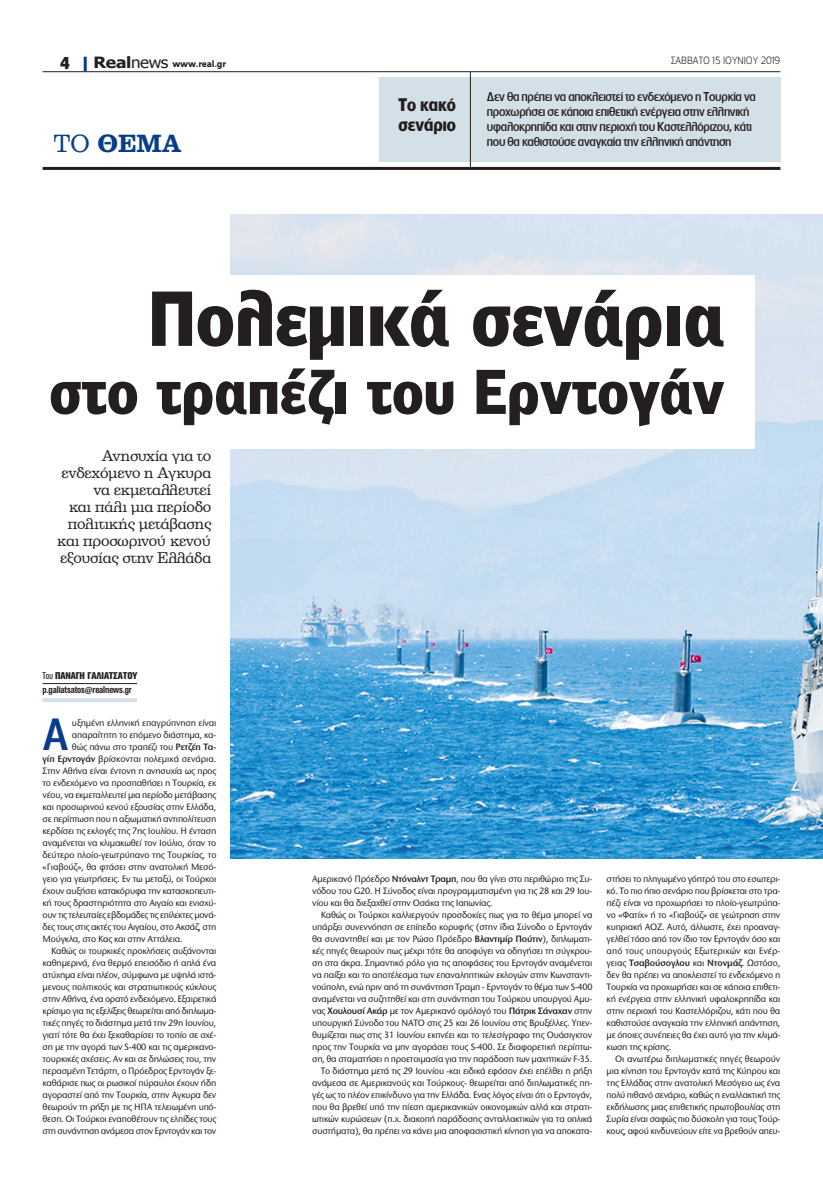
<style>
.page{position:relative;width:823px;height:1191px;background:#fff}
.page>*{position:absolute;margin:0;border:0;box-sizing:border-box;transform-origin:0 0}
.t1{font:900 74px "PF Bell Gothic Text";letter-spacing:-.01em;color:#231f20;scale:.96 1}
.t2{font:900 60px "PF Bell Gothic Text";letter-spacing:-.01em;color:#231f20;scale:.96 1}
.t3{font:500 42px "PF Lounge";color:#083e89}
.t4{font:700 24px "PF Clarendon";color:#083e89;scale:.96 1}
.t5{font:700 17px/20px "PF Lounge";letter-spacing:-.005em;color:#231f20}
.t6{font:700 16px "PF Lounge";color:#231f20}
.t7{font:15px/17px "PF Clarendon";letter-spacing:-.02em;color:#231f20;text-align:right}
.t8{font:500 12px/15px "PF Lounge";letter-spacing:-.025em;color:#231f20}
.t9{font:700 10px "PF Akzidenz Text Cond";letter-spacing:-.01em;color:#231f20}
.t10{font:300 10px "PF Lounge";letter-spacing:-.005em;color:#231f20;scale:.96 1}
.t11{font:900 10px "PF Akzidenz Text Cond";letter-spacing:-.01em;color:#231f20}
.t12{font:500 9.6px/12px "Stone Sans ITC Hel";letter-spacing:-.025em;color:#231f20;text-align:justify;scale:.96 1}
.t13{font:900 9px "PF Catalog";letter-spacing:-.02em;color:#231f20;scale:.96 1}
.s1{font-family:"Tahoma";font-weight:700;font-size:15.5px}
.s2{font-family:"Tahoma";font-weight:400;font-size:15.5px}
.s3{font-weight:400}
.s4{font-weight:600}
</style>
<div class="page">
<hr style="left:43px;top:71px;width:737px;height:1px;background:#231f20">
<hr style="left:84px;top:57px;width:3px;height:14px;background:#083e89">
<hr style="left:43px;top:167px;width:737px;height:3px;background:#231f20">
<div style="left:378px;top:78px;width:402px;height:84px;background:#d4e0e7"></div>
<img style="left:230px;top:215px;width:592px;height:643px">
<hr style="left:470px;top:72px;width:1px;height:97px;background:#231f20">
<hr style="left:43px;top:683px;width:94px;height:1px;background:#231f20">
<hr style="left:43px;top:698px;width:94px;height:4px;background:#d4e0e7">
<div style="left:230px;top:275px;width:524px;height:173px;background:#fff"></div>
<h3 class="t6" style="left:60px;top:54px;width:11px">4</h3>
<p class="t13" style="left:94px;top:59px;width:139px"><span class="s1">Real</span><span class="s2">news</span> www.real.gr</p>
<h3 class="t4" style="left:54px;top:130px;width:135px"><span class="s3">ΤΟ</span> ΘΕΜΑ</h3>
<h3 class="t5" style="left:398px;top:95px;width:59px">Το κακό σενάριο</h3>
<p class="t10" style="left:670px;top:55px;width:115px">ΣΑΒΒΑΤΟ 15 ΙΟΥΝΙΟΥ 2019</p>
<p class="t8" style="left:486px;top:89px;width:270px">Δεν θα πρέπει να αποκλειστεί το ενδεχόμενο η Τουρκία να προχωρήσει σε κάποια επιθετική ενέργεια στην ελληνική υφαλοκρηπίδα και στην περιοχή του Καστελλόριζου, κάτι που θα καθιστούσε αναγκαία την ελληνική απάντηση</p>
<h1 class="t1" style="left:148px;top:272px;width:601px">Πολεμικά σενάρια</h1>
<h2 class="t2" style="left:49px;top:354px;width:704px">στο τραπέζι του Ερντογάν</h2>
<h3 class="t7" style="left:57px;top:447px;width:156px">Ανησυχία για το ενδεχόμενο η Αγκυρα να εκμεταλλευτεί<br>και πάλι μια περίοδο πολιτικής μετάβασης και προσωρινού κενού εξουσίας στην Ελλάδα</h3>
<p class="t11" style="left:43px;top:670px;width:96px"><span class="s3">Του</span> ΠΑΝΑΓΗ ΓΑΛΙΑΤΣΑΤΟΥ</p>
<p class="t9" style="left:43px;top:684px;width:91px">p.galiatsatos@realnews.gr</p>
<h3 class="t3" style="left:43px;top:711px;width:28px">Α</h3>
<p class="t12" style="left:72px;top:717px;width:152px">υξημένη ελληνική επαγρύπνηση είναι</p>
<p class="t12" style="left:72px;top:729px;width:152px">απαραίτητη το επόμενο διάστημα, κα-</p>
<p class="t12" style="left:72px;top:741px;width:152px">θώς πάνω στο τραπέζι του <span class="s4">Ρετζέπ Τα-</span></p>
<p class="t12" style="left:43px;top:753px;width:182px"><span class="s4">γίπ Ερντογάν</span> βρίσκονται πολεμικά σενάρια.</p>
<p class="t12" style="left:43px;top:765px;width:182px">Στην Αθήνα είναι έντονη η ανησυχία ως προς</p>
<p class="t12" style="left:43px;top:777px;width:182px">το ενδεχόμενο να προσπαθήσει η Τουρκία, εκ</p>
<p class="t12" style="left:43px;top:789px;width:182px">νέου, να εκμεταλλευτεί μια περίοδο μετάβασης</p>
<p class="t12" style="left:43px;top:801px;width:182px">και προσωρινού κενού εξουσίας στην Ελλάδα,</p>
<p class="t12" style="left:43px;top:813px;width:182px">σε περίπτωση που η αξιωματική αντιπολίτευση</p>
<p class="t12" style="left:43px;top:825px;width:182px">κερδίσει τις εκλογές της 7ης Ιουλίου. Η ένταση</p>
<p class="t12" style="left:43px;top:837px;width:182px">αναμένεται να κλιμακωθεί τον Ιούλιο, όταν το</p>
<p class="t12" style="left:43px;top:849px;width:182px">δεύτερο πλοίο-γεωτρύπανο της Τουρκίας, το</p>
<p class="t12" style="left:43px;top:861px;width:182px">«Γιαβούζ», θα φτάσει στην ανατολική Μεσό-</p>
<p class="t12" style="left:43px;top:873px;width:182px">γειο για γεωτρήσεις. Εν τω μεταξύ, οι Τούρκοι</p>
<p class="t12" style="left:43px;top:885px;width:182px">έχουν αυξήσει κατακόρυφα την κατασκοπευτι-</p>
<p class="t12" style="left:43px;top:897px;width:182px">κή τους δραστηριότητα στο Αιγαίο και ενισχύ-</p>
<p class="t12" style="left:43px;top:909px;width:182px">ουν τις τελευταίες εβδομάδες τις επίλεκτες μονά-</p>
<p class="t12" style="left:43px;top:921px;width:182px">δες τους στις ακτές του Αιγαίου, στο Ακσάζ, στη</p>
<p class="t12" style="left:43px;top:933px;width:147px">Μούγκλα, στο Κας και στην Αττάλεια.</p>
<p class="t12" style="left:51px;top:945px;width:173px">Καθώς οι τουρκικές προκλήσεις αυξάνονται</p>
<p class="t12" style="left:43px;top:957px;width:182px">καθημερινά, ένα θερμό επεισόδιο ή απλά ένα</p>
<p class="t12" style="left:43px;top:969px;width:182px">ατύχημα είναι πλέον, σύμφωνα με υψηλά ιστά-</p>
<p class="t12" style="left:43px;top:981px;width:182px">μενους πολιτικούς και στρατιωτικούς κύκλους</p>
<p class="t12" style="left:43px;top:993px;width:182px">στην Αθήνα, ένα ορατό ενδεχόμενο. Εξαιρετικά</p>
<p class="t12" style="left:43px;top:1005px;width:182px">κρίσιμο για τις εξελίξεις θεωρείται από διπλωμα-</p>
<p class="t12" style="left:43px;top:1017px;width:182px">τικές πηγές το διάστημα μετά την 29η Ιουνίου,</p>
<p class="t12" style="left:43px;top:1029px;width:182px">γιατί τότε θα έχει ξεκαθαρίσει το τοπίο σε σχέ-</p>
<p class="t12" style="left:43px;top:1041px;width:182px">ση με την αγορά των S-400 και τις αμερικανο-</p>
<p class="t12" style="left:43px;top:1053px;width:182px">τουρκικές σχέσεις. Αν και σε δηλώσεις του, την</p>
<p class="t12" style="left:43px;top:1065px;width:182px">περασμένη Τετάρτη, ο Πρόεδρος Ερντογάν ξε-</p>
<p class="t12" style="left:43px;top:1077px;width:182px">καθάρισε πως οι ρωσικοί πύραυλοι έχουν ήδη</p>
<p class="t12" style="left:43px;top:1089px;width:182px">αγοραστεί από την Τουρκία, στην Αγκυρα δεν</p>
<p class="t12" style="left:43px;top:1101px;width:182px">θεωρούν τη ρήξη με τις ΗΠΑ τελειωμένη υπό-</p>
<p class="t12" style="left:43px;top:1113px;width:182px">θεση. Οι Τούρκοι εναποθέτουν τις ελπίδες τους</p>
<p class="t12" style="left:43px;top:1125px;width:182px">στη συνάντηση ανάμεσα στον Ερντογάν και τον</p>
<p class="t12" style="left:312px;top:873px;width:293px">Αμερικανό Πρόεδρο <span class="s4">Ντόναλντ Τραμπ</span>, που θα γίνει στο περιθώριο της Συ&shy;νόδου του G20. Η Σύνοδος είναι προγραμματισμένη για τις 28 και 29 Ιου&shy;νίου και θα διεξαχθεί στην Οσάκα της Ιαπωνίας.</p>
<p class="t12" style="left:312px;top:909px;width:293px;text-align:right">Καθώς οι Τούρκοι καλλιεργούν προσδοκίες πως για το θέμα μπορεί να υπάρξει συνεννόηση σε επίπεδο κορυφής (στην ίδια Σύνοδο ο Ερντογάν θα συναντηθεί και με τον Ρώσο Πρόεδρο <span class="s4">Βλαντιμίρ Πούτιν</span>), διπλωματι&shy;κές πηγές θεωρούν πως μέχρι τότε θα αποφύγει να οδηγήσει τη σύγκρου&shy;ση στα άκρα. Σημαντικό ρόλο για τις αποφάσεις του Ερντογάν αναμένεται να παίξει και το αποτέλεσμα των επαναληπτικών εκλογών στην Κωνσταντι&shy;νούπολη, ενώ πριν από τη συνάντηση Τραμπ - Ερντογάν το θέμα των S-400 αναμένεται να συζητηθεί και στη συνάντηση του Τούρκου υπουργού Αμυ&shy;νας <span class="s4">Χουλουσί Ακάρ</span> με τον Αμερικανό ομόλογό του <span class="s4">Πάτρικ Σάναχαν</span> στην υπουργική Σύνοδο του ΝΑΤΟ στις 25 και 26 Ιουνίου στις Βρυξέλλες. Υπεν&shy;θυμίζεται πως στις 31 Ιουνίου εκπνέει και το τελεσίγραφο της Ουάσιγκτον προς την Τουρκία να μην αγοράσει τους S-400. Σε διαφορετική περίπτω&shy;ση, θα σταματήσει η προετοιμασία για την παράδοση των μαχητικών F-35.<br>Το διάστημα μετά τις 29 Ιουνίου -και ειδικά εφόσον έχει επέλθει η ρήξη ανάμεσα σε Αμερικανούς και Τούρκους- θεωρείται από διπλωματικές πη&shy;γές ως το πλέον επικίνδυνο για την Ελλάδα. Ενας λόγος είναι ότι ο Ερντογάν, που θα βρεθεί υπό την πίεση αμερικανικών οικονομικών αλλά και στρατι&shy;ωτικών κυρώσεων (π.χ. διακοπή παράδοσης ανταλλακτικών για τα οπλικά συστήματα), θα πρέπει να κάνει μια αποφασιστική κίνηση για να αποκατα-</p>
<p class="t12" style="left:606px;top:873px;width:182px">στήσει το πληγωμένο γόητρό του στο εσωτερι&shy;κό. Το πιο ήπιο σενάριο που βρίσκεται στο τρα&shy;πέζι είναι να προχωρήσει το πλοίο-γεωτρύπα&shy;νο «Φατίχ» ή το «Γιαβούζ» σε γεώτρηση στην κυπριακή ΑΟΖ. Αυτό, άλλωστε, έχει προαναγ&shy;γελθεί τόσο από τον ίδιο τον Ερντογάν όσο και από τους υπουργούς Εξωτερικών και Ενέρ&shy;γειας <span class="s4">Τσαβούσογλου</span> και <span class="s4">Ντονμάζ</span>. Ωστόσο, δεν θα πρέπει να αποκλειστεί το ενδεχόμενο η Τουρκία να προχωρήσει και σε κάποια επιθετι&shy;κή ενέργεια στην ελληνική υφαλοκρηπίδα και στην περιοχή του Καστελλόριζου, κάτι που θα καθιστούσε αναγκαία την ελληνική απάντηση, με όποιες συνέπειες θα έχει αυτό για την κλιμά&shy;κωση της κρίσης.</p>
<p class="t12" style="left:606px;top:1053px;width:182px;text-indent:9px">Οι ανωτέρω διπλωματικές πηγές θεωρούν μια κίνηση του Ερντογάν κατά της Κύπρου και της Ελλάδας στην ανατολική Μεσόγειο ως ένα πολύ πιθανό σενάριο, καθώς η εναλλακτική της εκδήλωσης μιας επιθετικής πρωτοβουλίας στη Συρία είναι σαφώς πιο δύσκολη για τους Τούρ&shy;κους, αφού κινδυνεύουν είτε να βρεθούν απευ-</p>
</div>
